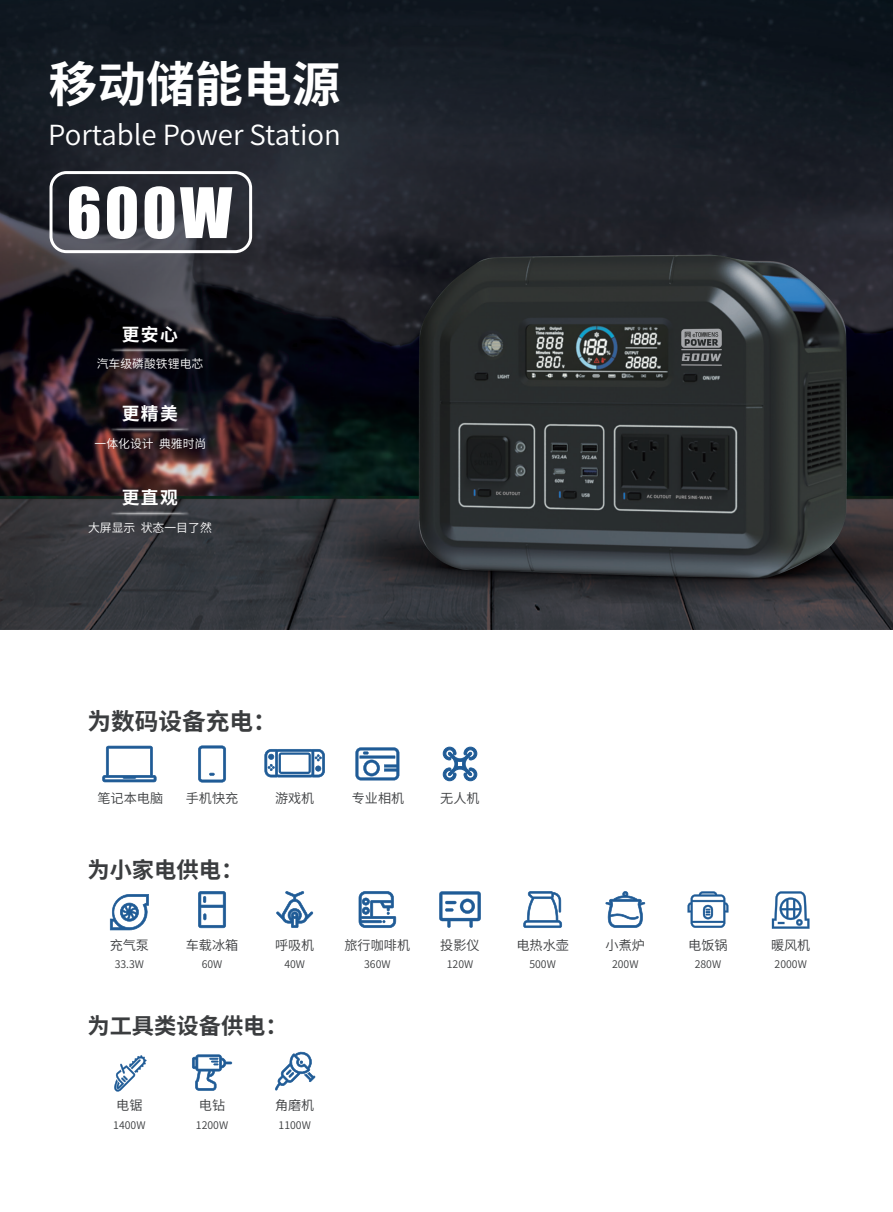
<style>
.page{position:relative;width:893px;height:1212px;background:#fff}
.page>*{position:absolute;margin:0;border:0;box-sizing:border-box;transform-origin:0 0}
.t1{font:64.35px "Impact";color:#fff}
.t2{font:700 48.6px "Source Han Sans CN";color:#fff}
.t3{font:27.6px "Source Han Sans CN";color:#fff}
.t4{font:700 23.7px "Source Han Sans CN";color:#3b3d3f}
.t5{font:700 22.2px "Source Han Sans CN";color:#3b3d3f}
.t6{font:700 17.7px "Source Han Sans CN";letter-spacing:.075em;color:#fff}
.t7{font:13.2px "Source Han Sans CN";color:#3b3d3f}
.t8{font:11.85px "Source Han Sans CN";color:#fff}
.t9{font:10.5px "Source Han Sans CN";color:#3b3d3f}
</style>
<div class="page">
<img style="left:0;top:0;width:893px;height:629px">
<div style="left:50px;top:171px;width:202px;height:82px;border:3px solid #fff;border-radius:15px"></div>
<img style="left:57px;top:295px;width:186px;height:79px">
<svg style="left:113px;top:350px;width:73px;height:1px"></svg>
<img style="left:57px;top:374px;width:186px;height:84px">
<svg style="left:113px;top:429px;width:73px;height:1px"></svg>
<img style="left:57px;top:458px;width:186px;height:111px">
<svg style="left:113px;top:513px;width:73px;height:1px"></svg>
<svg style="left:102px;top:746px;width:55px;height:36px"></svg>
<svg style="left:198px;top:745px;width:28px;height:37px"></svg>
<svg style="left:264px;top:749px;width:61px;height:28px"></svg>
<svg style="left:355px;top:747px;width:44px;height:33px"></svg>
<svg style="left:443px;top:747px;width:34px;height:34px"></svg>
<svg style="left:110px;top:894px;width:39px;height:36px"></svg>
<svg style="left:198px;top:891px;width:28px;height:37px"></svg>
<svg style="left:276px;top:891px;width:37px;height:37px"></svg>
<svg style="left:359px;top:891px;width:37px;height:37px"></svg>
<svg style="left:439px;top:891px;width:42px;height:37px"></svg>
<svg style="left:523px;top:891px;width:39px;height:37px"></svg>
<svg style="left:687px;top:891px;width:41px;height:37px"></svg>
<svg style="left:605px;top:891px;width:40px;height:37px"></svg>
<svg style="left:772px;top:891px;width:37px;height:38px"></svg>
<svg style="left:114px;top:1055px;width:33px;height:37px"></svg>
<svg style="left:192px;top:1054px;width:40px;height:37px"></svg>
<svg style="left:275px;top:1051px;width:40px;height:39px"></svg>
<h2 class="t2" style="left:49px;top:57px;width:293px">移动储能电源</h2>
<h3 class="t3" style="left:48px;top:120px;width:294px">Portable Power Station</h3>
<h1 class="t1" style="left:67px;top:163px;width:167px">600W</h1>
<h3 class="t6" style="left:122px;top:324px;width:57px">更安心</h3>
<p class="t8" style="left:97px;top:357px;width:108px">汽车级磷酸铁锂电芯</p>
<h3 class="t6" style="left:122px;top:404px;width:57px">更精美</h3>
<p class="t8" style="left:94px;top:436px;width:113px">一体化设计 典雅时尚</p>
<h3 class="t6" style="left:122px;top:487px;width:57px">更直观</h3>
<p class="t8" style="left:88px;top:520px;width:125px">大屏显示 状态一目了然</p>
<h3 class="t4" style="left:87px;top:708px;width:191px">为数码设备充电：</h3>
<p class="t7" style="left:97px;top:791px;width:67px">笔记本电脑</p>
<p class="t7" style="left:186px;top:791px;width:54px">手机快充</p>
<p class="t7" style="left:275px;top:791px;width:41px">游戏机</p>
<p class="t7" style="left:352px;top:791px;width:54px">专业相机</p>
<p class="t7" style="left:440px;top:791px;width:41px">无人机</p>
<h3 class="t5" style="left:87px;top:858px;width:157px">为小家电供电：</h3>
<p class="t7" style="left:110px;top:938px;width:41px">充气泵</p>
<p class="t9" style="left:115px;top:958px;width:31px">33.3W</p>
<p class="t7" style="left:186px;top:938px;width:54px">车载冰箱</p>
<p class="t9" style="left:202px;top:958px;width:22px">60W</p>
<p class="t7" style="left:275px;top:938px;width:41px">呼吸机</p>
<p class="t9" style="left:284px;top:958px;width:22px">40W</p>
<h3 class="t5" style="left:87px;top:1013px;width:202px">为工具类设备供电：</h3>
<p class="t7" style="left:116px;top:1098px;width:28px">电锯</p>
<p class="t9" style="left:113px;top:1119px;width:34px">1400W</p>
<p class="t7" style="left:199px;top:1098px;width:28px">电钻</p>
<p class="t9" style="left:196px;top:1119px;width:34px">1200W</p>
<p class="t7" style="left:275px;top:1098px;width:41px">角磨机</p>
<p class="t9" style="left:279px;top:1119px;width:34px">1100W</p>
<p class="t7" style="left:344px;top:938px;width:67px">旅行咖啡机</p>
<p class="t9" style="left:364px;top:958px;width:28px">360W</p>
<p class="t7" style="left:440px;top:938px;width:41px">投影仪</p>
<p class="t9" style="left:447px;top:958px;width:28px">120W</p>
<p class="t7" style="left:516px;top:938px;width:54px">电热水壶</p>
<p class="t9" style="left:529px;top:958px;width:28px">500W</p>
<p class="t7" style="left:606px;top:938px;width:41px">小煮炉</p>
<p class="t9" style="left:612px;top:958px;width:28px">200W</p>
<p class="t7" style="left:688px;top:938px;width:41px">电饭锅</p>
<p class="t9" style="left:695px;top:958px;width:28px">280W</p>
<p class="t7" style="left:771px;top:938px;width:41px">暖风机</p>
<p class="t9" style="left:775px;top:958px;width:34px">2000W</p>
</div>
